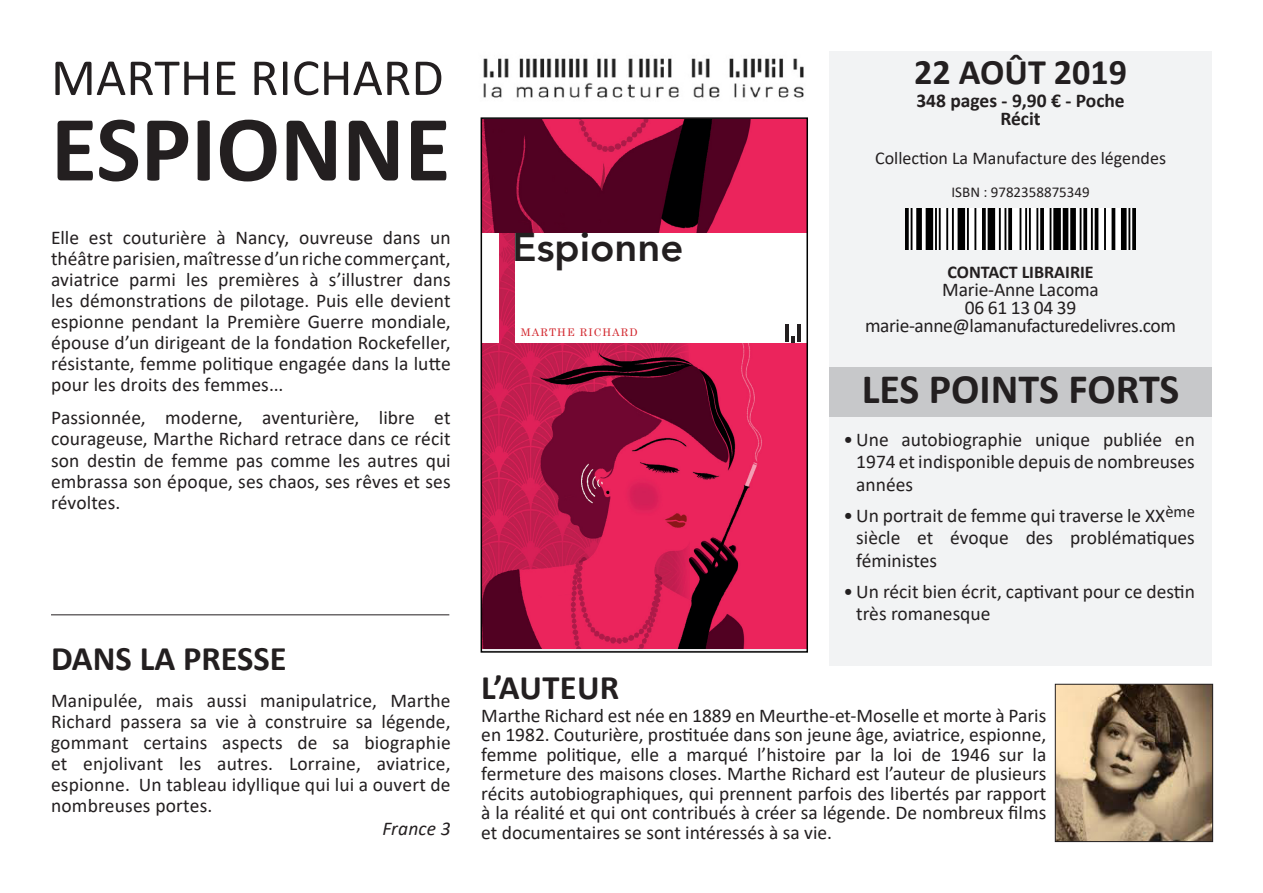
<style>
.page{position:relative;width:1263px;height:893px;background:#fff}
.page>*{position:absolute;margin:0;border:0;box-sizing:border-box;transform-origin:0 0}
.t1{font:700 94.5px "Calibri";color:#231f20}
.t2{font:52.5px "Calibri";color:#231f20}
.t3{font:700 42px "Calibri";color:#231f20}
.t4{font:800 40.05px "Avenir";color:#231f20}
.t5{font:700 36px "Calibri";color:#231f20}
.t6{font:700 34.5px "Calibri";color:#231f20}
.t7{font:19.5px/21px "Calibri";color:#231f20;text-align:justify}
.t8{font:19.5px "Calibri";letter-spacing:-.02em;color:#231f20}
.t9{font:700 19.5px "Calibri";color:#231f20}
.t10{font:italic 19.5px "Calibri";letter-spacing:.01em;color:#231f20}
.t11{font:18px "Calibri";color:#231f20}
.t12{font:700 18px "Calibri";color:#231f20}
.t13{font:15px "Calibri";color:#231f20}
.t14{font:10.5px "Century Schoolbook";letter-spacing:.1em;color:#d1232a}
</style>
<div class="page">
<div style="left:829px;top:51px;width:383px;height:316px;background:#f2f3f4"></div>
<img style="left:905px;top:209px;width:230px;height:40px">
<div style="left:829px;top:367px;width:383px;height:50px;background:#c7c8ca"></div>
<div style="left:829px;top:417px;width:383px;height:248px;background:#f2f3f4"></div>
<img style="left:483px;top:58px;width:321px;height:40px">
<hr style="left:51px;top:614px;width:398px;height:1px;background:#231f20">
<img style="left:484px;top:233px;width:321px;height:416px">
<svg style="left:484px;top:120px;width:321px;height:113px;background:#820d34"></svg>
<div style="left:515px;top:233px;width:292px;height:109px;background:#fff"></div>
<hr style="left:797px;top:325px;width:3px;height:17px;background:#231f20">
<hr style="left:785px;top:325px;width:3px;height:17px;background:#231f20">
<svg style="left:791px;top:336px;width:3px;height:6px"></svg>
<div style="left:482px;top:233px;width:17px;height:109px;background:#fff"></div>
<div style="left:481px;top:117px;width:327px;height:536px;border:2px solid #000"></div>
<img style="left:1057px;top:686px;width:154px;height:154px">
<div style="left:1055px;top:684px;width:158px;height:158px;border:1px solid #231f20"></div>
<p class="t2" style="left:51px;top:41px;width:394px">MARTHE RICHARD</p>
<p class="t1" style="left:51px;top:82px;width:401px">ESPIONNE</p>
<p class="t7" style="left:51px;top:226px;width:401px">Elle est couturière à Nancy, ouvreuse dans un théâtre parisien, maîtresse d’un riche commerçant, aviatrice parmi les premières à s’illustrer dans les démonstrations de pilotage. Puis elle devient espionne pendant la Première Guerre mondiale, épouse d’un dirigeant de la fondation Rockefeller, résistante, femme politique engagée dans la lutte pour les droits des femmes...</p>
<p class="t7" style="left:51px;top:407px;width:401px">Passionnée, moderne, aventurière, libre et courageuse, Marthe Richard retrace dans ce récit son destin de femme pas comme les autres qui embrassa son époque, ses chaos, ses rêves et ses révoltes.</p>
<p class="t6" style="left:51px;top:634px;width:237px">DANS LA PRESSE</p>
<p class="t7" style="left:51px;top:690px;width:401px">Manipulée, mais aussi manipulatrice, Marthe Richard passera sa vie à construire sa légende, gommant certains aspects de sa biographie et enjolivant les autres. Lorraine, aviatrice, espionne. Un tableau idyllique qui lui a ouvert de nombreuses portes.</p>
<p class="t10" style="left:382px;top:815px;width:70px">France 3</p>
<p class="t4" style="left:512px;top:216px;width:173px">Espionne</p>
<p class="t14" style="left:521px;top:326px;width:118px">MARTHE RICHARD</p>
<p class="t5" style="left:914px;top:47px;width:214px">22 AOÛT 2019</p>
<p class="t9" style="left:916px;top:87px;width:210px">348 pages - 9,90 € - Poche</p>
<p class="t9" style="left:1000px;top:105px;width:42px">Récit</p>
<p class="t11" style="left:875px;top:146px;width:292px">Collection La Manufacture des légendes</p>
<p class="t13" style="left:951px;top:182px;width:140px">ISBN : 9782358875349</p>
<p class="t12" style="left:947px;top:260px;width:148px">CONTACT LIBRAIRIE</p>
<p class="t7" style="left:942px;top:279px;width:158px">Marie-Anne Lacoma</p>
<p class="t7" style="left:965px;top:297px;width:113px">06 61 13 04 39</p>
<p class="t8" style="left:865px;top:312px;width:312px">marie-anne@lamanufacturedelivres.com</p>
<p class="t3" style="left:862px;top:359px;width:319px">LES POINTS FORTS</p>
<p class="t7" style="left:856px;top:427px;width:340px;line-height:22.5px;text-indent:-13px">• Une autobiographie unique publiée en 1974 et indisponible depuis de nombreuses années</p>
<p class="t7" style="left:856px;top:503px;width:340px;line-height:22.5px;text-indent:-13px">• Un portrait de femme qui traverse le XX<sup>ème </sup>siècle et évoque des problématiques féministes</p>
<p class="t7" style="left:856px;top:579px;width:340px;line-height:22.5px;text-indent:-13px">• Un récit bien écrit, captivant pour ce destin très romanesque</p>
<p class="t6" style="left:481px;top:663px;width:140px">L’AUTEUR</p>
<p class="t7" style="left:481px;top:705px;width:567px;line-height:19.5px">Marthe Richard est née en 1889 en Meurthe-et-Moselle et morte à Paris en 1982. Couturière, prostituée dans son jeune âge, aviatrice, espionne, femme politique, elle a marqué l’histoire par la loi de 1946 sur la fermeture des maisons closes. Marthe Richard est l’auteur de plusieurs récits autobiographiques, qui prennent parfois des libertés par rapport à la réalité et qui ont contribués à créer sa légende. De nombreux films et documentaires se sont intéressés à sa vie.</p>
</div>
